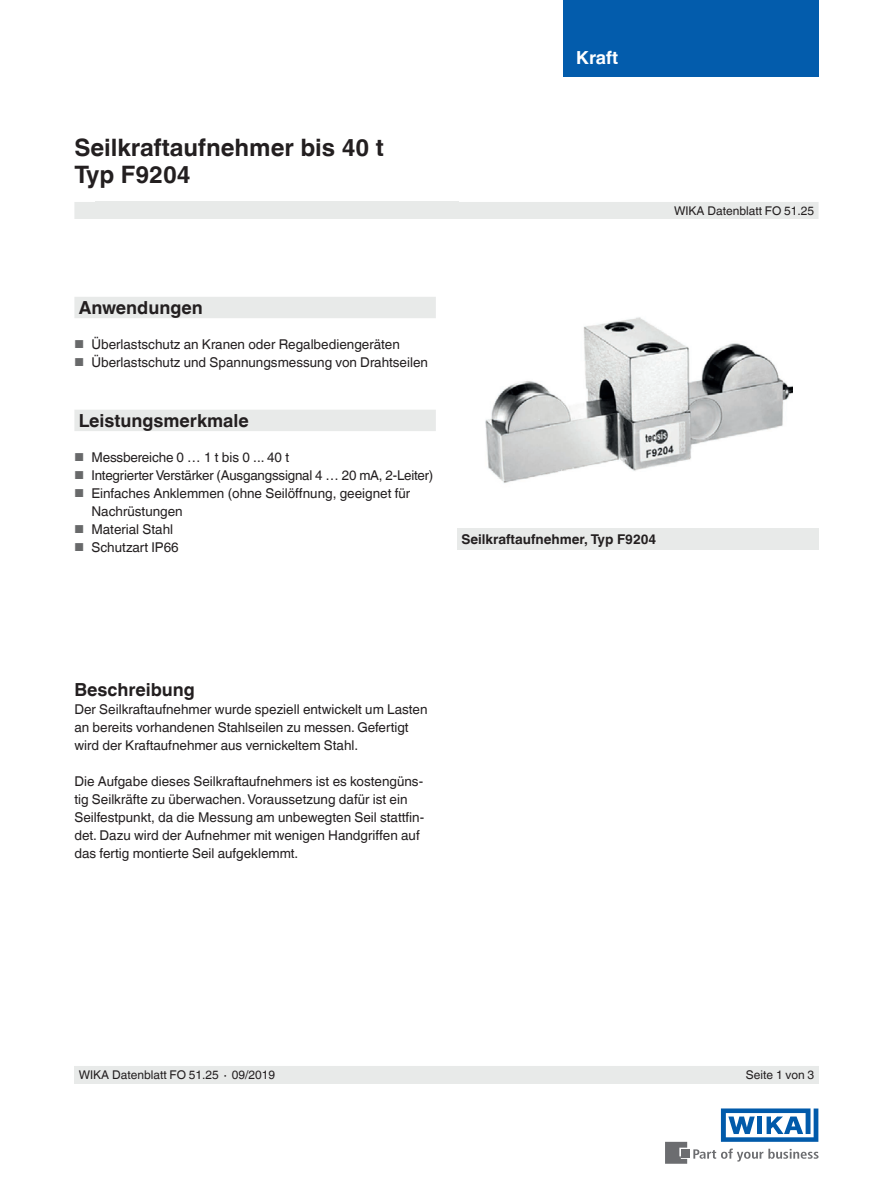
<style>
.page{position:relative;width:893px;height:1188px;background:#fff}
.page>*{position:absolute;margin:0;border:0;box-sizing:border-box;transform-origin:0 0}
.t1{font:700 24px/27px "Helvetica World";color:#231f20}
.t2{font:700 18px "Helvetica World";color:#231f20}
.t3{font:700 18px "Helvetica World";color:#fff}
.t4{font:13.5px/18px "Helvetica World";color:#231f20}
.t5{font:700 13.5px "Helvetica World";color:#231f20}
.t6{font:12px "Helvetica World";color:#231f20}
.s1{font-size:11.55px;color:#68696a}
</style>
<div class="page">
<svg style="left:693px;top:1149px;width:126px;height:13px"></svg>
<div style="left:682px;top:1150px;width:8px;height:8px;background:#6c6d70"></div>
<svg style="left:665px;top:1142px;width:22px;height:22px"></svg>
<svg style="left:721px;top:1108px;width:97px;height:34px"></svg>
<div style="left:563px;top:0;width:256px;height:77px;background:#035cac"></div>
<div style="left:74px;top:202px;width:745px;height:17px;background:#e8eae9"></div>
<div style="left:96px;top:202px;width:363px;height:17px;background:#e8eae9"></div>
<div style="left:74px;top:1066px;width:745px;height:18px;background:#e8eae9"></div>
<img style="left:485px;top:317px;width:307px;height:166px">
<svg style="left:74px;top:297px;width:362px;height:134px"></svg>
<div style="left:457px;top:529px;width:362px;height:21px;background:#e8eae9"></div>
<h1 class="t1" style="left:74px;top:134px;width:311px">Seilkraftaufnehmer bis 40 t<br>Typ F9204</h1>
<h2 class="t3" style="left:576px;top:47px;width:44px">Kraft</h2>
<p class="t6" style="left:674px;top:204px;width:142px">WIKA Datenblatt FO 51.25</p>
<h2 class="t2" style="left:79px;top:297px;width:126px">Anwendungen</h2>
<p class="t4" style="left:74px;top:336px;width:327px"><span class="s1">■</span> Überlastschutz an Kranen oder Regalbediengeräten</p>
<p class="t4" style="left:74px;top:354px;width:355px"><span class="s1">■</span> Überlastschutz und Spannungsmessung von Drahtseilen</p>
<h2 class="t2" style="left:79px;top:410px;width:172px">Leistungsmerkmale</h2>
<p class="t4" style="left:74px;top:448px;width:216px"><span class="s1">■</span> Messbereiche 0 … 1 t bis 0 ... 40 t</p>
<p class="t4" style="left:74px;top:466px;width:360px"><span class="s1">■</span> Integrierter Verstärker (Ausgangssignal 4 … 20 mA, 2-Leiter)</p>
<p class="t4" style="left:91px;top:484px;width:320px;text-indent:-17px"><span class="s1">■</span> Einfaches Anklemmen (ohne Seilöffnung, geeignet für<br>Nachrüstungen</p>
<p class="t4" style="left:74px;top:520px;width:100px"><span class="s1">■</span> Material Stahl</p>
<p class="t4" style="left:74px;top:538px;width:106px"><span class="s1">■</span> Schutzart IP66</p>
<p class="t5" style="left:461px;top:532px;width:196px">Seilkraftaufnehmer, Typ F9204</p>
<h2 class="t2" style="left:74px;top:679px;width:122px">Beschreibung</h2>
<p class="t4" style="left:74px;top:701px;width:355px">Der Seilkraftaufnehmer wurde speziell entwickelt um Lasten an bereits vorhandenen Stahlseilen zu messen. Gefertigt wird der Kraftaufnehmer aus vernickeltem Stahl.</p>
<p class="t4" style="left:74px;top:773px;width:351px">Die Aufgabe dieses Seilkraftaufnehmers ist es kostengüns&shy;tig Seilkräfte zu überwachen. Voraussetzung dafür ist ein Seilfestpunkt, da die Messung am unbewegten Seil stattfin&shy;det. Dazu wird der Aufnehmer mit wenigen Handgriffen auf das fertig montierte Seil aufgeklemmt.</p>
<p class="t6" style="left:79px;top:1068px;width:198px">WIKA Datenblatt FO 51.25 ∙ 09/2019</p>
<p class="t6" style="left:746px;top:1068px;width:70px">Seite 1 von 3</p>
</div>
